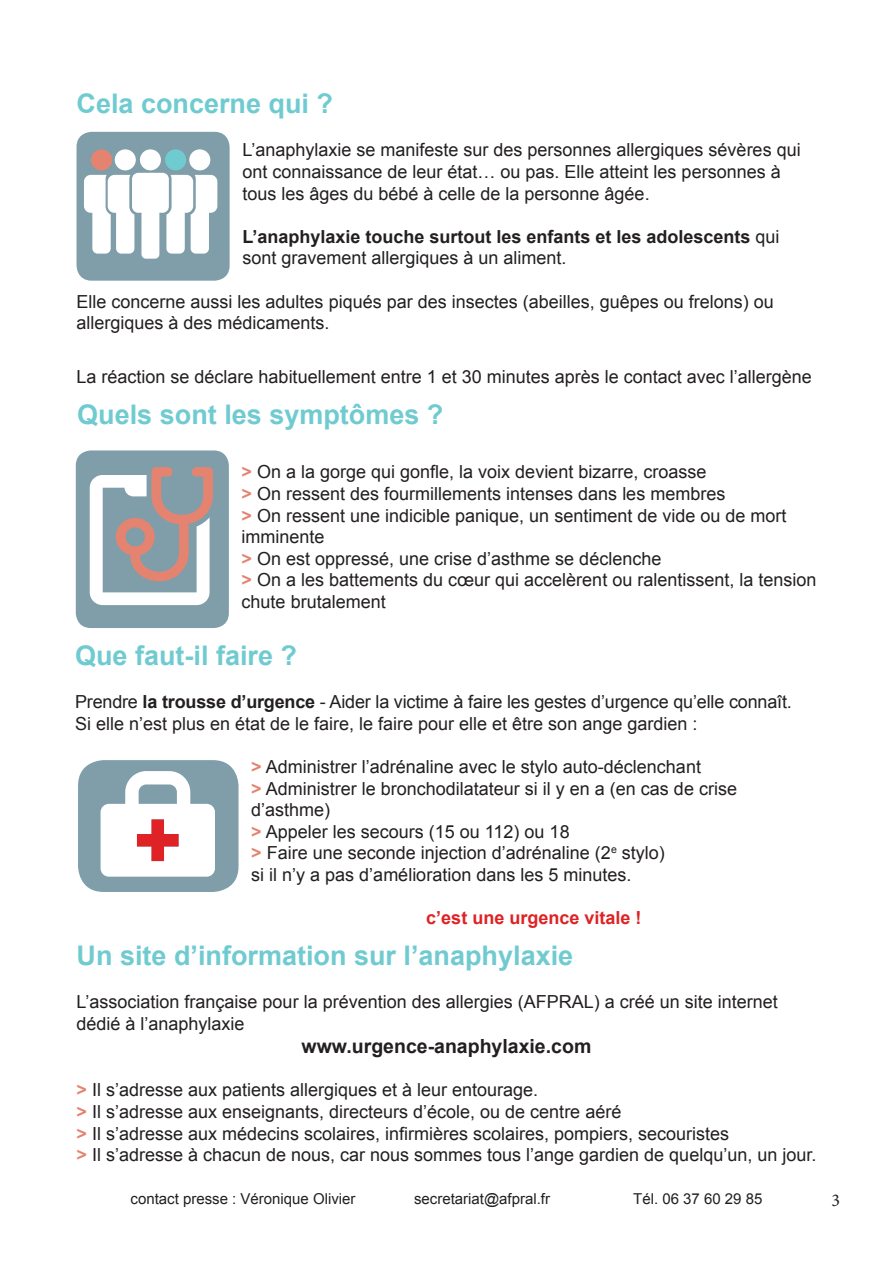
<style>
.page{position:relative;width:893px;height:1263px;background:#fff}
.page>*{position:absolute;margin:0;border:0;box-sizing:border-box;transform-origin:0 0}
.t1{font:700 27px "Arial";color:#70cbd1}
.t2{font:700 19.5px "Arial";color:#231f20}
.t3{font:18px/21.6px "Arial";color:#231f20}
.t4{font:700 18px/21.6px "Arial";color:#231f20}
.t5{font:700 18px "Arial";color:#de2225}
.t6{font:18px "Minion Pro";color:#231f20}
.t7{font:15px "Arial";color:#231f20}
.s1{font-weight:400}
.s2{font-weight:700;color:#e48470}
.s3{font-weight:700}
</style>
<div class="page">
<div style="left:78px;top:760px;width:161px;height:132px;background:#7f9ea9;border-radius:26px"></div>
<svg style="left:101px;top:771px;width:114px;height:106px"></svg>
<div style="left:77px;top:132px;width:153px;height:149px;background:#7f9ea9;border-radius:15px"></div>
<div style="left:165px;top:149px;width:21px;height:21px;background:#70cbd1;border-radius:50%"></div>
<div style="left:189px;top:149px;width:21px;height:21px;background:#fff;border-radius:50%"></div>
<div style="left:115px;top:149px;width:21px;height:21px;background:#fff;border-radius:50%"></div>
<div style="left:91px;top:149px;width:21px;height:21px;background:#e48470;border-radius:50%"></div>
<div style="left:140px;top:149px;width:21px;height:21px;background:#fff;border-radius:50%"></div>
<svg style="left:84px;top:173px;width:133px;height:86px"></svg>
<div style="left:76px;top:450px;width:153px;height:178px;background:#7f9ea9;border-radius:15px"></div>
<svg style="left:90px;top:467px;width:123px;height:138px"></svg>
<h1 class="t1" style="left:77px;top:86px;width:258px">Cela concerne qui ?</h1>
<p class="t3" style="left:242px;top:139px;width:560px">L’anaphylaxie se manifeste sur des personnes allergiques sévères qui ont connaissance de leur état… ou pas. Elle atteint les personnes à tous les âges du bébé à celle de la personne âgée.</p>
<p class="t4" style="left:242px;top:226px;width:539px">L’anaphylaxie touche surtout les enfants et les adolescents <span class="s1">qui sont gravement allergiques à un aliment.</span></p>
<p class="t3" style="left:77px;top:291px;width:699px">Elle concerne aussi les adultes piqués par des insectes (abeilles, guêpes ou frelons) ou allergiques à des médicaments.</p>
<p class="t3" style="left:77px;top:366px;width:737px">La réaction se déclare habituellement entre 1 et 30 minutes après le contact avec l’allergène</p>
<h1 class="t1" style="left:77px;top:397px;width:368px">Quels sont les symptômes ?</h1>
<p class="t3" style="left:242px;top:461px;width:576px"><span class="s2">&gt;</span> On a la gorge qui gonfle, la voix devient bizarre, croasse<br><span class="s2">&gt;</span> On ressent des fourmillements intenses dans les membres<br><span class="s2">&gt;</span> On ressent une indicible panique, un sentiment de vide ou de mort imminente<br><span class="s2">&gt;</span> On est oppressé, une crise d’asthme se déclenche<br><span class="s2">&gt;</span> On a les battements du cœur qui accelèrent ou ralentissent, la tension chute brutalement</p>
<h1 class="t1" style="left:75px;top:637px;width:224px">Que faut-il faire ?</h1>
<p class="t3" style="left:75px;top:691px;width:718px">Prendre <span class="s3">la trousse d’urgence</span> - Aider la victime à faire les gestes d’urgence qu’elle connaît.<br>Si elle n’est plus en état de le faire, le faire pour elle et être son ange gardien :</p>
<p class="t3" style="left:251px;top:756px;width:487px"><span class="s2">&gt;</span> Administrer l’adrénaline avec le stylo auto-déclenchant<br><span class="s2">&gt;</span> Administrer le bronchodilatateur si il y en a (en cas de crise d’asthme)<br><span class="s2">&gt;</span> Appeler les secours (15 ou 112) ou 18<br><span class="s2">&gt;</span> Faire une seconde injection d’adrénaline (2<sup>e</sup> stylo)<br>si il n’y a pas d’amélioration dans les 5 minutes.</p>
<p class="t5" style="left:426px;top:906px;width:217px">c’est une urgence vitale !</p>
<h1 class="t1" style="left:77px;top:937px;width:498px">Un site d’information sur l’anaphylaxie</h1>
<p class="t3" style="left:77px;top:991px;width:703px">L’association française pour la prévention des allergies (AFPRAL) a créé un site internet dédié à l’anaphylaxie</p>
<p class="t2" style="left:302px;top:1033px;width:291px">www.urgence-anaphylaxie.com</p>
<p class="t3" style="left:77px;top:1079px;width:741px"><span class="s2">&gt;</span> Il s’adresse aux patients allergiques et à leur entourage.<br><span class="s2">&gt;</span> Il s’adresse aux enseignants, directeurs d’école, ou de centre aéré<br><span class="s2">&gt;</span> Il s’adresse aux médecins scolaires, infirmières scolaires, pompiers, secouristes<br><span class="s2">&gt;</span> Il s’adresse à chacun de nous, car nous sommes tous l’ange gardien de quelqu’un, un jour.</p>
<p class="t7" style="left:131px;top:1189px;width:227px">contact presse : Véronique Olivier</p>
<p class="t7" style="left:414px;top:1189px;width:138px">secretariat@afpral.fr</p>
<p class="t7" style="left:633px;top:1189px;width:131px">Tél. 06 37 60 29 85</p>
<p class="t6" style="left:831px;top:1188px;width:10px">3</p>
</div>
